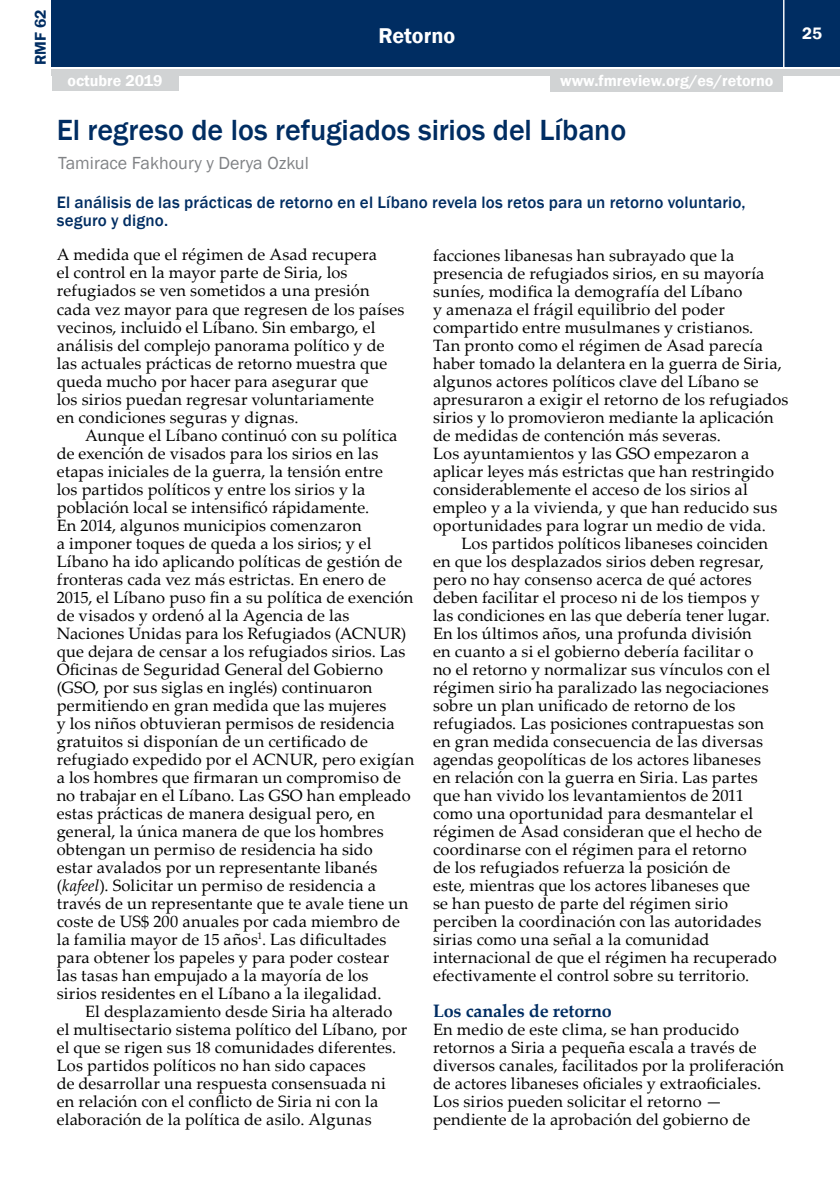
<style>
.page{position:relative;width:840px;height:1191px;background:#fff}
.page>*{position:absolute;margin:0;border:0;box-sizing:border-box;transform-origin:0 0}
.t1{font:500 30px "Franklin Gothic";letter-spacing:-.005em;color:#002d62}
.t2{font:600 22px "Franklin Gothic";color:#fff}
.t3{font:18px "Franklin Gothic";color:#808285}
.t4{font:700 18px "Palatino Linotype";letter-spacing:-.01em;color:#002d62}
.t5{font:500 17px/18px "Franklin Gothic";letter-spacing:.01em;color:#002d62}
.t6{font:600 17px "Franklin Gothic";color:#fff}
.t7{font:16.4px/18px "Palatino Linotype";letter-spacing:.01em;color:#000}
.t8{font:600 16px "Franklin Gothic";color:#fff}
.t9{font:600 16px "Franklin Gothic";color:#002d62}
.s1{font-style:italic}
</style>
<div class="page">
<div style="left:52px;top:0;width:787px;height:66px;background:#002d62"></div>
<div style="left:52px;top:69px;width:787px;height:6px;background:#d1d3d4"></div>
<hr style="left:782px;top:0;width:2px;height:68px;background:#fff">
<div style="left:52px;top:73px;width:126px;height:18px;background:#d1d3d4"></div>
<div style="left:550px;top:74px;width:232px;height:18px;background:#d1d3d4"></div>
<p class="t9" style="left:31px;top:65px;width:57px;rotate:-90deg">RMF 62</p>
<h2 class="t2" style="left:378px;top:22px;width:78px">Retorno</h2>
<p class="t8" style="left:67px;top:71px;width:97px">octubre 2019</p>
<p class="t8" style="left:560px;top:71px;width:215px">www.fmreview.org/es/retorno</p>
<h1 class="t1" style="left:57px;top:112px;width:570px">El regreso de los refugiados sirios del Líbano</h1>
<p class="t3" style="left:58px;top:152px;width:252px">Tamirace Fakhoury y Derya Ozkul</p>
<p class="t5" style="left:57px;top:194px;width:690px">El análisis de las prácticas de retorno en el Líbano revela los retos para un retorno voluntario, seguro y digno.</p>
<p class="t7" style="left:57px;top:245px;width:349px">A medida que el régimen de Asad recupera<br>el control en la mayor parte de Siria, los refugiados se ven sometidos a una presión cada vez mayor para que regresen de los países vecinos, incluido el Líbano. Sin embargo, el análisis del complejo panorama político y de las actuales prácticas de retorno muestra que queda mucho por hacer para asegurar que<br>los sirios puedan regresar voluntariamente<br>en condiciones seguras y dignas.</p>
<p class="t7" style="left:57px;top:425px;width:359px;text-indent:28px">Aunque el Líbano continuó con su política de exención de visados para los sirios en las etapas iniciales de la guerra, la tensión entre<br>los partidos políticos y entre los sirios y la población local se intensificó rápidamente.<br>En 2014, algunos municipios comenzaron<br>a imponer toques de queda a los sirios; y el Líbano ha ido aplicando políticas de gestión de fronteras cada vez más estrictas. En enero de 2015, el Líbano puso fin a su política de exención de visados y ordenó al la Agencia de las Naciones Unidas para los Refugiados (ACNUR) que dejara de censar a los refugiados sirios. Las Oficinas de Seguridad General del Gobierno (GSO, por sus siglas en inglés) continuaron permitiendo en gran medida que las mujeres<br>y los niños obtuvieran permisos de residencia gratuitos si disponían de un certificado de refugiado expedido por el ACNUR, pero exigían a los hombres que firmaran un compromiso de no trabajar en el Líbano. Las GSO han empleado estas prácticas de manera desigual pero, en general, la única manera de que los hombres obtengan un permiso de residencia ha sido<br>estar avalados por un representante libanés (<span class="s1">kafeel</span>). Solicitar un permiso de residencia a través de un representante que te avale tiene un coste de US$ 200 anuales por cada miembro de la familia mayor de 15 años<sup>1</sup>. Las dificultades para obtener los papeles y para poder costear<br>las tasas han empujado a la mayoría de los<br>sirios residentes en el Líbano a la ilegalidad.</p>
<p class="t7" style="left:57px;top:1001px;width:352px;text-indent:28px">El desplazamiento desde Siria ha alterado el multisectario sistema político del Líbano, por el que se rigen sus 18 comunidades diferentes.<br>Los partidos políticos no han sido capaces<br>de desarrollar una respuesta consensuada ni en relación con el conflicto de Siria ni con la elaboración de la política de asilo. Algunas</p>
<p class="t7" style="left:433px;top:245px;width:357px">facciones libanesas han subrayado que la presencia de refugiados sirios, en su mayoría suníes, modifica la demografía del Líbano<br>y amenaza el frágil equilibrio del poder compartido entre musulmanes y cristianos.<br>Tan pronto como el régimen de Asad parecía haber tomado la delantera en la guerra de Siria, algunos actores políticos clave del Líbano se apresuraron a exigir el retorno de los refugiados sirios y lo promovieron mediante la aplicación de medidas de contención más severas.<br>Los ayuntamientos y las GSO empezaron a aplicar leyes más estrictas que han restringido considerablemente el acceso de los sirios al empleo y a la vivienda, y que han reducido sus oportunidades para lograr un medio de vida.</p>
<p class="t7" style="left:433px;top:533px;width:345px;text-indent:28px">Los partidos políticos libaneses coinciden en que los desplazados sirios deben regresar, pero no hay consenso acerca de qué actores deben facilitar el proceso ni de los tiempos y las condiciones en las que debería tener lugar.<br>En los últimos años, una profunda división<br>en cuanto a si el gobierno debería facilitar o<br>no el retorno y normalizar sus vínculos con el régimen sirio ha paralizado las negociaciones sobre un plan unificado de retorno de los refugiados. Las posiciones contrapuestas son en gran medida consecuencia de las diversas agendas geopolíticas de los actores libaneses en relación con la guerra en Siria. Las partes que han vivido los levantamientos de 2011 como una oportunidad para desmantelar el régimen de Asad consideran que el hecho de coordinarse con el régimen para el retorno<br>de los refugiados refuerza la posición de<br>este, mientras que los actores libaneses que<br>se han puesto de parte del régimen sirio perciben la coordinación con las autoridades sirias como una señal a la comunidad internacional de que el régimen ha recuperado efectivamente el control sobre su territorio.</p>
<p class="t4" style="left:433px;top:997px;width:180px">Los canales de retorno</p>
<p class="t7" style="left:433px;top:1019px;width:352px">En medio de este clima, se han producido retornos a Siria a pequeña escala a través de diversos canales, facilitados por la proliferación de actores libaneses oficiales y extraoficiales.<br>Los sirios pueden solicitar el retorno — pendiente de la aprobación del gobierno de</p>
<p class="t6" style="left:801px;top:23px;width:21px">25</p>
</div>
